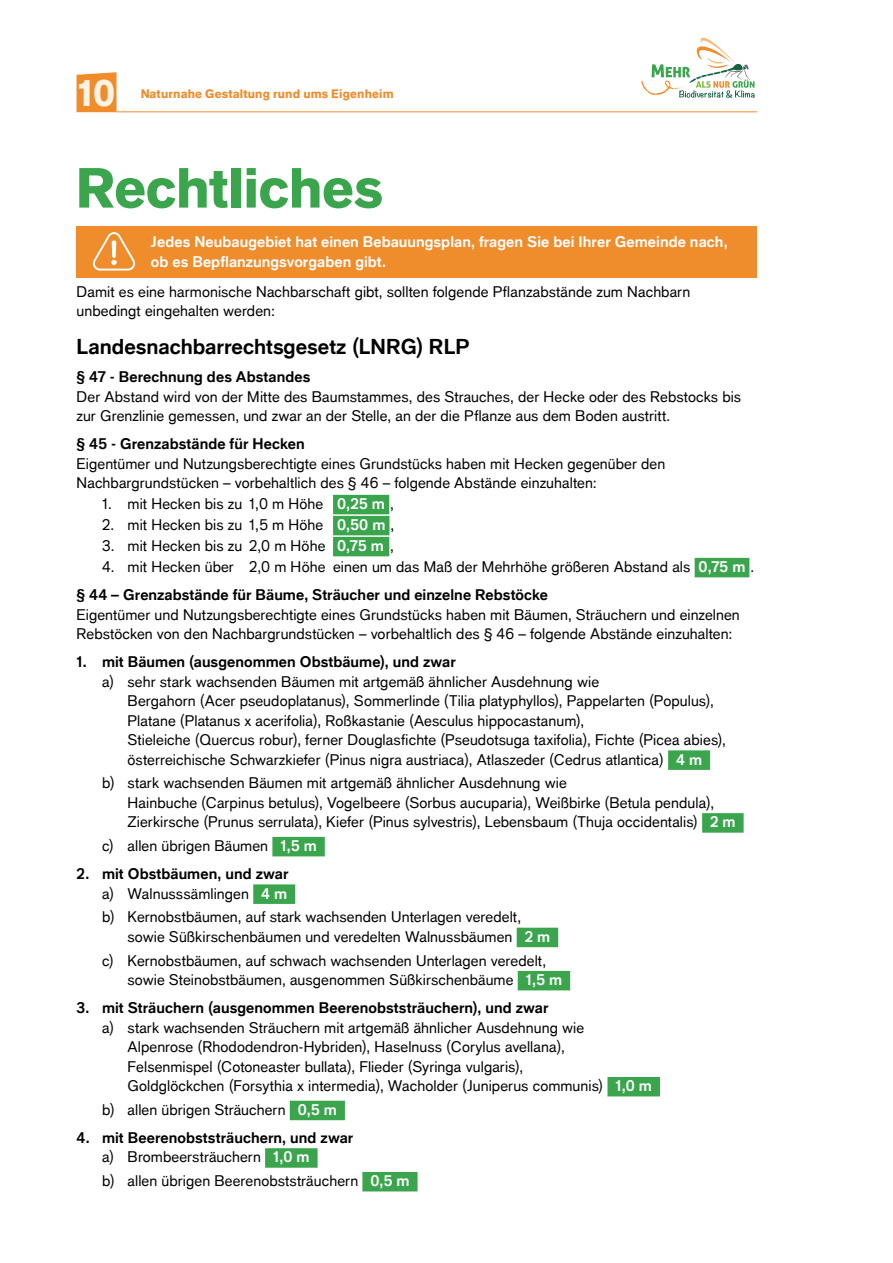
<style>
.page{position:relative;width:893px;height:1263px;background:#fff}
.page>*{position:absolute;margin:0;border:0;box-sizing:border-box;transform-origin:0 0}
.t1{font:900 55.5px "Applied Sans Pro";letter-spacing:-.01em;color:#3ba54d}
.t2{font:900 36px "Applied Sans Pro";color:#fff3e4}
.t3{font:700 21px "Applied Sans Pro";letter-spacing:-.005em;color:#000}
.t4{font:15px/19.5px "Applied Sans Pro";letter-spacing:.005em;color:#000}
.t5{font:700 15px/19.5px "Applied Sans Pro";letter-spacing:.005em;color:#000;text-align:right}
.t6{font:700 15px/19.5px "Applied Sans Pro";letter-spacing:.005em;color:#fff}
.t7{font:900 12px "Applied Sans Pro";letter-spacing:.015em;color:#ef8d2d}
.s1{font-weight:700;color:#fff}
.s2{font-weight:700}
.s3{font-weight:400}
.s4{color:#fff}
</style>
<div class="page">
<svg style="left:641px;top:37px;width:114px;height:61px"></svg>
<hr style="left:117px;top:111px;width:640px;height:1px;background:#ef8d2d">
<svg style="left:77px;top:72px;width:40px;height:40px;background:#ef9237"></svg>
<div style="left:333px;top:495px;width:56px;height:19px;background:#3ba54d"></div>
<div style="left:333px;top:516px;width:56px;height:19px;background:#3ba54d"></div>
<div style="left:333px;top:537px;width:56px;height:19px;background:#3ba54d"></div>
<div style="left:695px;top:558px;width:54px;height:19px;background:#3ba54d"></div>
<div style="left:668px;top:750px;width:42px;height:20px;background:#3ba54d"></div>
<div style="left:702px;top:813px;width:42px;height:20px;background:#3ba54d"></div>
<div style="left:272px;top:837px;width:53px;height:19px;background:#3ba54d"></div>
<div style="left:253px;top:884px;width:42px;height:20px;background:#3ba54d"></div>
<div style="left:517px;top:928px;width:41px;height:19px;background:#3ba54d"></div>
<div style="left:518px;top:971px;width:52px;height:19px;background:#3ba54d"></div>
<div style="left:607px;top:1077px;width:53px;height:19px;background:#3ba54d"></div>
<div style="left:290px;top:1101px;width:55px;height:19px;background:#3ba54d"></div>
<div style="left:265px;top:1148px;width:53px;height:20px;background:#3ba54d"></div>
<div style="left:362px;top:1172px;width:56px;height:19px;background:#3ba54d"></div>
<div style="left:77px;top:226px;width:680px;height:51px;background:#ef8d2d"></div>
<svg style="left:93px;top:232px;width:42px;height:39px"></svg>
<h2 class="t2" style="left:78px;top:72px;width:39px">10</h2>
<p class="t7" style="left:140px;top:86px;width:255px">Naturnahe Gestaltung rund ums Eigenheim</p>
<h1 class="t1" style="left:76px;top:154px;width:309px">Rechtliches</h1>
<p class="t6" style="left:151px;top:232px;width:578px">Jedes Neubaugebiet hat einen Bebauungsplan, fragen Sie bei Ihrer Gemeinde nach, ob es Bepflanzungsvorgaben gibt.</p>
<p class="t4" style="left:77px;top:282px;width:615px">Damit es eine harmonische Nachbarschaft gibt, sollten folgende Pflanzabstände zum Nachbarn unbedingt eingehalten werden:</p>
<h3 class="t3" style="left:77px;top:334px;width:395px">Landesnachbarrechtsgesetz (LNRG) RLP</h3>
<p class="t5" style="left:77px;top:367px;width:235px">§ 47 - Berechnung des Abstandes</p>
<p class="t4" style="left:77px;top:386px;width:666px">Der Abstand wird von der Mitte des Baumstammes, des Strauches, der Hecke oder des Rebstocks bis zur Grenzlinie gemessen, und zwar an der Stelle, an der die Pflanze aus dem Boden austritt.</p>
<p class="t5" style="left:77px;top:434px;width:230px">§ 45 - Grenzabstände für Hecken</p>
<p class="t4" style="left:77px;top:453px;width:590px">Eigentümer und Nutzungsberechtigte eines Grundstücks haben mit Hecken gegenüber den<br>Nachbargrundstücken – vorbehaltlich des § 46 – folgende Abstände einzuhalten:</p>
<p class="t4" style="left:102px;top:494px;width:293px">1. mit Hecken bis zu 1,0 m Höhe <span class="s1">0,25 m</span> ,</p>
<p class="t4" style="left:102px;top:515px;width:294px">2. mit Hecken bis zu 1,5 m Höhe <span class="s1">0,50 m</span> ,</p>
<p class="t4" style="left:102px;top:536px;width:293px">3. mit Hecken bis zu 2,0 m Höhe <span class="s1">0,75 m</span> ,</p>
<p class="t4" style="left:77px;top:553px;width:679px;line-height:28px;text-indent:26px">4. mit Hecken über 2,0 m Höhe einen um das Maß der Mehrhöhe größeren Abstand als <span class="s1">0,75 m</span> . <span class="s2">§ 44 – Grenzabstände für Bäume, Sträucher und einzelne Rebstöcke</span></p>
<p class="t4" style="left:77px;top:604px;width:665px">Eigentümer und Nutzungsberechtigte eines Grundstücks haben mit Bäumen, Sträuchern und einzelnen<br>Rebstöcken von den Nachbargrundstücken – vorbehaltlich des § 46 – folgende Abstände einzuhalten:</p>
<p class="t5" style="left:77px;top:652px;width:381px">1. mit Bäumen (ausgenommen Obstbäume), und zwar</p>
<p class="t4" style="left:128px;top:671px;width:600px;text-indent:-26px">a) sehr stark wachsenden Bäumen mit artgemäß ähnlicher Ausdehnung wie<br>Bergahorn (Acer pseudoplatanus), Sommerlinde (Tilia platyphyllos), Pappelarten (Populus), Platane (Platanus x acerifolia), Roßkastanie (Aesculus hippocastanum),<br>Stieleiche (Quercus robur), ferner Douglasfichte (Pseudotsuga taxifolia), Fichte (Picea abies), österreichische Schwarzkiefer (Pinus nigra austriaca), Atlaszeder (Cedrus atlantica) <span class="s1">4 m</span></p>
<p class="t4" style="left:128px;top:773px;width:609px;text-indent:-26px">b) stark wachsenden Bäumen mit artgemäß ähnlicher Ausdehnung wie<br>Hainbuche (Carpinus betulus), Vogelbeere (Sorbus aucuparia), Weißbirke (Betula pendula),<br>Zierkirsche (Prunus serrulata), Kiefer (Pinus sylvestris), Lebensbaum (Thuja occidentalis) <span class="s1">2 m</span></p>
<p class="t4" style="left:102px;top:836px;width:216px">c) allen übrigen Bäumen <span class="s1">1,5 m</span></p>
<p class="t5" style="left:77px;top:864px;width:213px">2. mit Obstbäumen, und zwar <span class="s3">a) Walnusssämlingen</span> <span class="s4">4 m</span></p>
<p class="t4" style="left:128px;top:907px;width:424px;text-indent:-26px">b) Kernobstbäumen, auf stark wachsenden Unterlagen veredelt, sowie Süßkirschenbäumen und veredelten Walnussbäumen <span class="s1">2 m</span></p>
<p class="t4" style="left:128px;top:950px;width:436px;text-indent:-26px">c) Kernobstbäumen, auf schwach wachsenden Unterlagen veredelt, sowie Steinobstbäumen, ausgenommen Süßkirschenbäume <span class="s1">1,5 m</span></p>
<p class="t5" style="left:77px;top:998px;width:473px">3. mit Sträuchern (ausgenommen Beerenobststräuchern), und zwar</p>
<p class="t4" style="left:128px;top:1017px;width:526px;text-indent:-26px">a) stark wachsenden Sträuchern mit artgemäß ähnlicher Ausdehnung wie Alpenrose (Rhododendron-Hybriden), Haselnuss (Corylus avellana), Felsenmispel (Cotoneaster bullata), Flieder (Syringa vulgaris),<br>Goldglöckchen (Forsythia x intermedia), Wacholder (Juniperus communis) <span class="s1">1,0 m</span></p>
<p class="t4" style="left:102px;top:1100px;width:236px">b) allen übrigen Sträuchern <span class="s1">0,5 m</span></p>
<p class="t5" style="left:102px;top:1128px;width:253px;text-align:left;text-indent:-26px">4. mit Beerenobststräuchern, und zwar <span class="s3">a) Brombeersträuchern</span> <span class="s4">1,0 m</span></p>
<p class="t4" style="left:102px;top:1171px;width:309px">b) allen übrigen Beerenobststräuchern <span class="s1">0,5 m</span></p>
</div>
